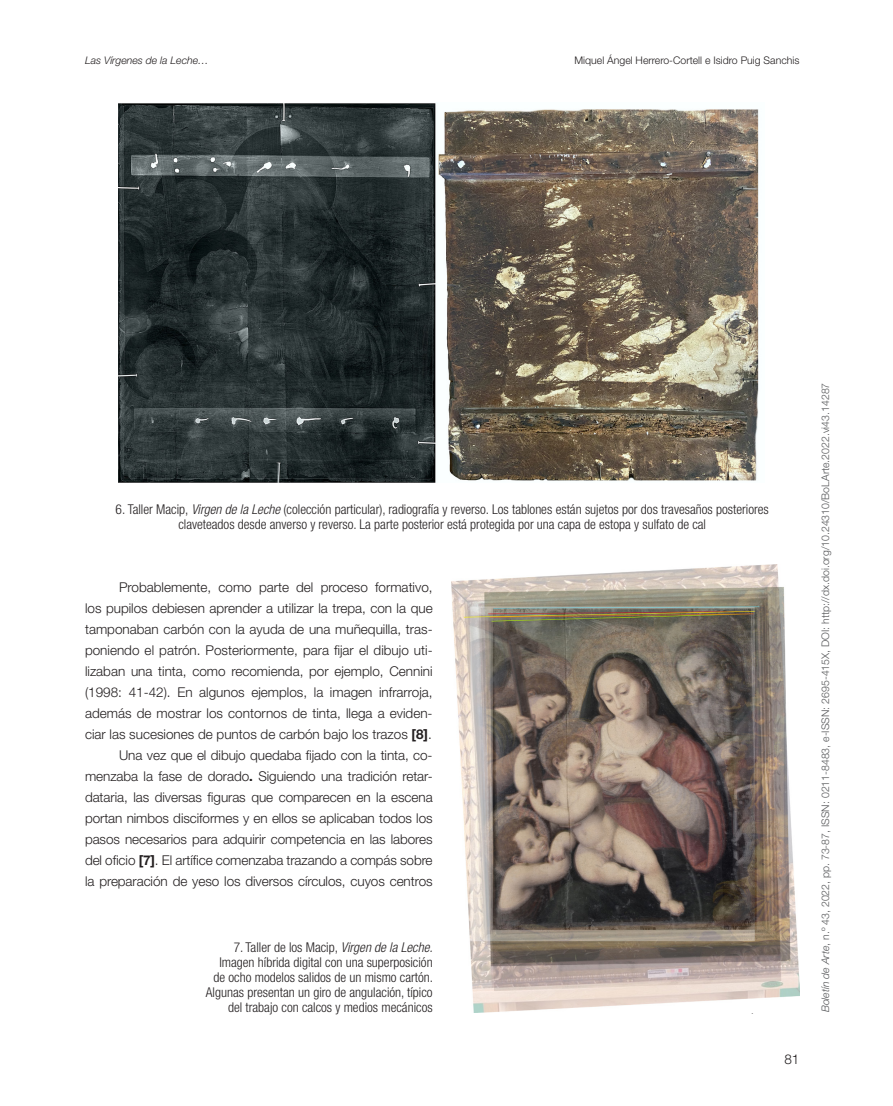
<style>
.page{position:relative;width:893px;height:1106px;background:#fff}
.page>*{position:absolute;margin:0;border:0;box-sizing:border-box;transform-origin:0 0}
.t1{font:300 13.5px/21px "Helvetica Neue LT Std";color:#231f20;text-align:right}
.t2{font:300 condensed 13.5px/15px "Helvetica Neue LT Std";color:#231f20;text-align:center}
.t3{font:300 10.5px "Helvetica Neue LT Std";color:#57585a}
.t4{font:300 10.5px "Helvetica Neue LT Std";color:#231f20}
.t5{font:italic 300 10.5px "Helvetica Neue LT Std";color:#231f20}
.s1{font-style:italic}
.s2{font-weight:700}
</style>
<div class="page">
<img style="left:119px;top:103px;width:640px;height:380px">
<img style="left:452px;top:564px;width:348px;height:448px">
<p class="t5" style="left:85px;top:54px;width:125px">Las Vírgenes de la Leche…</p>
<p class="t4" style="left:575px;top:54px;width:226px">Miquel Ángel Herrero-Cortell e Isidro Puig Sanchis</p>
<p class="t2" style="left:116px;top:501px;width:655px">6. Taller Macip, <span class="s1">Virgen de la Leche</span> (colección particular), radiografía y reverso. Los tablones están sujetos por dos travesaños posteriores claveteados desde anverso y reverso. La parte posterior está protegida por una capa de estopa y sulfato de cal</p>
<p class="t1" style="left:85px;top:576px;width:349px">Probablemente, como parte del proceso formativo,<br>los pupilos debiesen aprender a utilizar la trepa, con la que tamponaban carbón con la ayuda de una muñequilla, tras&shy;poniendo el patrón. Posteriormente, para fijar el dibujo uti&shy;lizaban una tinta, como recomienda, por ejemplo, Cennini (1998: 41-42). En algunos ejemplos, la imagen infrarroja, además de mostrar los contornos de tinta, llega a eviden&shy;ciar las sucesiones de puntos de carbón bajo los trazos <span class="s2">[8]</span>.<br>Una vez que el dibujo quedaba fijado con la tinta, co&shy;menzaba la fase de dorado<span class="s2">.</span> Siguiendo una tradición retar&shy;dataria, las diversas figuras que comparecen en la escena portan nimbos disciformes y en ellos se aplicaban todos los pasos necesarios para adquirir competencia en las labores del oficio <span class="s2">[7]</span>. El artífice comenzaba trazando a compás sobre la preparación de yeso los diversos círculos, cuyos centros</p>
<p class="t2" style="left:206px;top:940px;width:229px;text-align:right">7. Taller de los Macip, <span class="s1">Virgen de la Leche.<br></span>Imagen híbrida digital con una superposición de ocho modelos salidos de un mismo cartón.<br>Algunas presentan un giro de angulación, típico del trabajo con calcos y medios mecánicos</p>
<p class="t1" style="left:784px;top:1048px;width:17px">81</p>
<p class="t3" style="left:819px;top:1012px;width:631px;rotate:-90deg"><span class="s1">Boletín de Arte</span>, n.º 43, 2022, pp. 73-87, ISSN: 0211-8483, e-ISSN: 2695-415X, DOI: http://dx.doi.org/10.24310/BoLArte.2022.vi43.14287</p>
</div>
